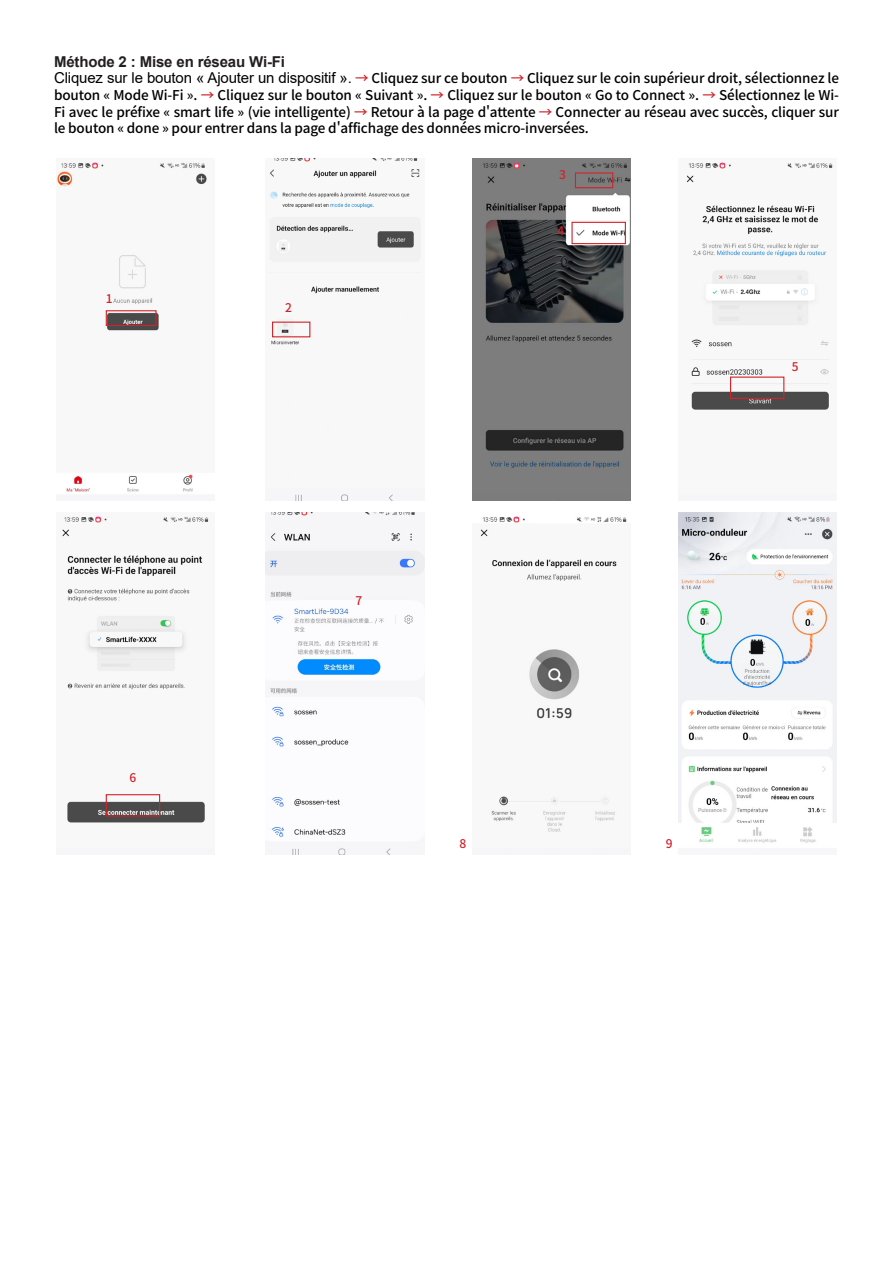
<style>
.page{position:relative;width:893px;height:1263px;background:#fff}
.page>*{position:absolute;margin:0;border:0;box-sizing:border-box;transform-origin:0 0}
.t1{font:700 15px "Arial";letter-spacing:-.01em;color:#231f20}
.t2{font:500 13.5px/16.8px "Source Han Sans SC";letter-spacing:-.01em;color:#000;text-align:justify}
.t3{font:500 12px "Source Han Sans SC";color:#d1232a}
.s1{font-family:"Arial";font-weight:400;font-size:15px}
.s2{color:#d1232a}
</style>
<div class="page">
<img style="left:57px;top:162px;width:150px;height:339px">
<img style="left:62px;top:516px;width:147px;height:307px">
<img style="left:269px;top:158px;width:152px;height:343px">
<img style="left:266px;top:512px;width:158px;height:343px">
<img style="left:473px;top:158px;width:157px;height:343px">
<img style="left:480px;top:516px;width:147px;height:339px">
<img style="left:686px;top:162px;width:147px;height:248px">
<img style="left:678px;top:512px;width:158px;height:331px">
<div style="left:106px;top:310px;width:51px;height:16px;border:1px solid #d1232a"></div>
<div style="left:272px;top:322px;width:38px;height:15px;border:1px solid #d1232a"></div>
<div style="left:575px;top:172px;width:38px;height:16px;border:1px solid #d1232a"></div>
<div style="left:571px;top:222px;width:55px;height:22px;border:1px solid #d1232a"></div>
<div style="left:730px;top:377px;width:54px;height:22px;border:1px solid #d1232a"></div>
<div style="left:106px;top:794px;width:54px;height:22px;border:1px solid #d1232a"></div>
<div style="left:268px;top:764px;width:54px;height:15px;background:#fcfcfe"></div>
<p class="t1" style="left:54px;top:51px;width:233px">Méthode 2 : Mise en réseau Wi-Fi</p>
<p class="t2" style="left:54px;top:70px;width:786px"><span class="s1">Cliquez sur le bouton « Ajouter un dispositif ».</span> <span class="s2">→</span> Cliquez sur ce bouton <span class="s2">→</span> Cliquez sur le coin supérieur droit, sélectionnez le bouton « Mode Wi-Fi ». <span class="s2">→</span> Cliquez sur le bouton « Suivant ». <span class="s2">→</span> Cliquez sur le bouton « Go to Connect ». <span class="s2">→</span> Sélectionnez le Wi-Fi avec le préfixe « smart life » (vie intelligente) <span class="s2">→</span> Retour à la page d'attente <span class="s2">→</span> Connecter au réseau avec succès, cliquer sur le bouton « done » pour entrer dans la page d'affichage des données micro-inversées.</p>
<p class="t3" style="left:559px;top:168px;width:8px">3</p>
<p class="t3" style="left:106px;top:292px;width:8px">1</p>
<p class="t3" style="left:130px;top:771px;width:8px">6</p>
<p class="t3" style="left:285px;top:301px;width:8px">2</p>
<p class="t3" style="left:557px;top:224px;width:8px">4</p>
<p class="t3" style="left:355px;top:594px;width:8px">7</p>
<p class="t3" style="left:460px;top:836px;width:8px">8</p>
<p class="t3" style="left:666px;top:836px;width:8px">9</p>
<p class="t3" style="left:792px;top:360px;width:8px">5</p>
</div>
